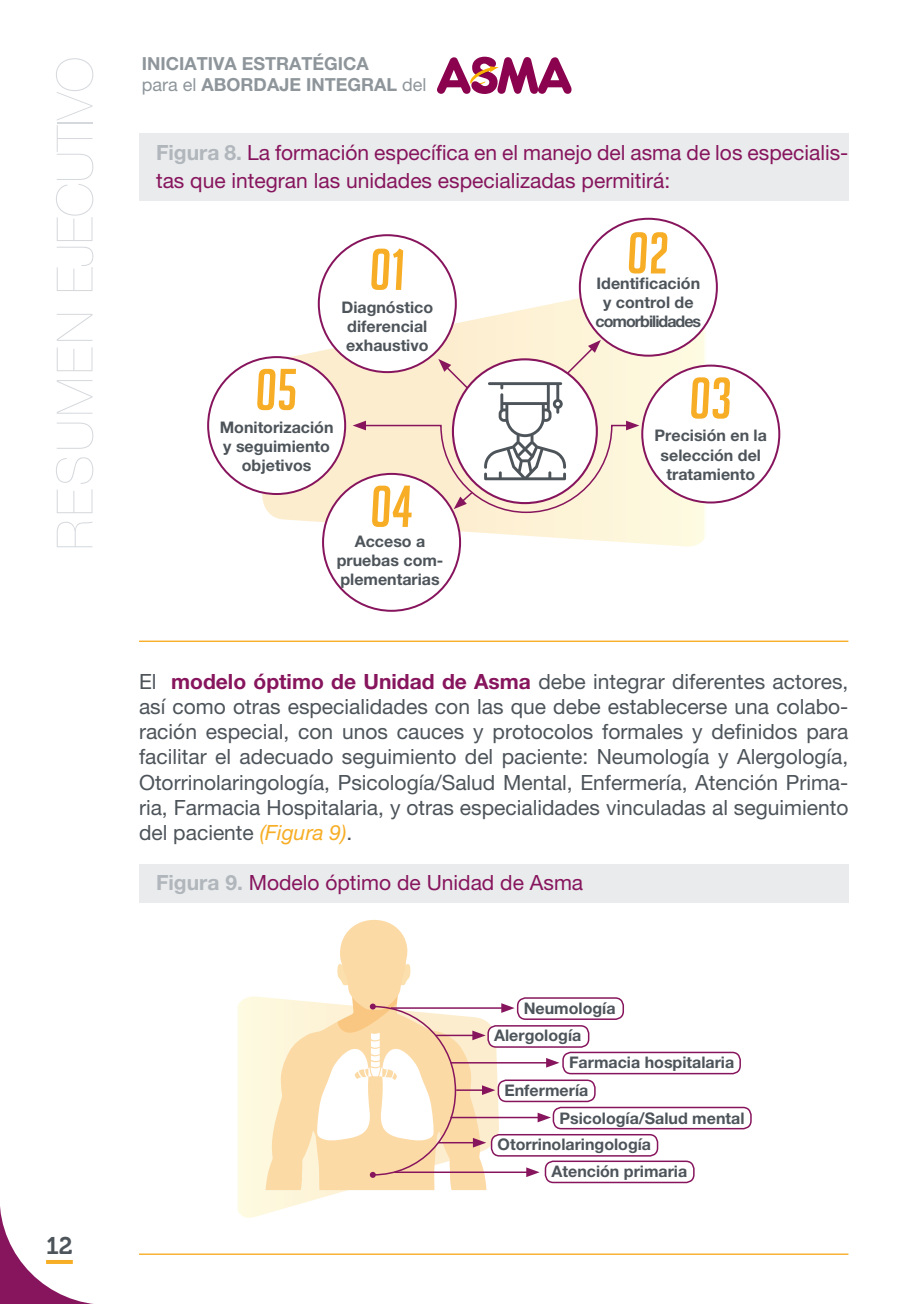
<style>
.page{position:relative;width:908px;height:1304px;background:#fff}
.page>*{position:absolute;margin:0;border:0;box-sizing:border-box;transform-origin:0 0}
.t1{font:italic 57.6px "Big Noodle Titling";color:#f7ae26}
.t2{font:200 50px "Helvetica Neue LT Pro";letter-spacing:.035em;color:#d5d8dc}
.t3{font:24px "Museo 700";color:#4d545a}
.TEXTO{font:21px/25.2px "Helvetica Neue LT Pro";color:#4d545a;text-align:justify}
.t4{font:21px/28.8px "Helvetica Neue LT Pro";color:#87155d}
.t5{font:700 18px/21.6px "Helvetica Neue LT Pro";color:#8e969b}
.t6{font:700 16px/19.2px "Helvetica Neue LT Pro";color:#4d545a;text-align:center}
.s1{font-weight:400}
.s2{font-weight:700;color:#b0b6bb}
.s3{font-weight:700;color:#87155d}
.s4{font-style:italic;color:#f7ae26}
</style>
<div class="page">
<svg style="left:0;top:1206px;width:94px;height:98px"></svg>
<hr style="left:46px;top:1260px;width:27px;height:4px;background:#f7ae26">
<svg style="left:437px;top:57px;width:134px;height:37px"></svg>
<div style="left:139px;top:133px;width:709px;height:68px;background:#e9ebed"></div>
<hr style="left:139px;top:641px;width:709px;height:1px;background:#f7ae26">
<div style="left:139px;top:864px;width:709px;height:38px;background:#e9ebed"></div>
<hr style="left:139px;top:1253px;width:709px;height:2px;background:#f7ae26">
<svg style="left:256px;top:274px;width:451px;height:273px"></svg>
<div style="left:318px;top:235px;width:137px;height:137px;background:#fff;border-radius:50%"></div>
<div style="left:579px;top:219px;width:137px;height:137px;background:#fff;border-radius:50%"></div>
<div style="left:642px;top:366px;width:137px;height:136px;background:#fff;border-radius:50%"></div>
<div style="left:323px;top:474px;width:137px;height:137px;background:#fff;border-radius:50%"></div>
<div style="left:208px;top:357px;width:137px;height:137px;background:#fff;border-radius:50%"></div>
<svg style="left:352px;top:340px;width:287px;height:174px"></svg>
<svg style="left:237px;top:996px;width:262px;height:222px"></svg>
<hr style="left:450px;top:1117px;width:90px;height:1px;background:#87155d">
<svg style="left:537px;top:1113px;width:13px;height:9px"></svg>
<hr style="left:450px;top:1062px;width:99px;height:1px;background:#87155d">
<svg style="left:546px;top:1058px;width:13px;height:10px"></svg>
<svg style="left:265px;top:919px;width:230px;height:271px"></svg>
<hr style="left:391px;top:1007px;width:113px;height:2px;background:#87155d">
<svg style="left:501px;top:1003px;width:13px;height:10px"></svg>
<hr style="left:394px;top:1171px;width:135px;height:2px;background:#87155d">
<svg style="left:526px;top:1167px;width:13px;height:10px"></svg>
<div style="left:516px;top:997px;width:107px;height:23px;border:2px solid #87155d;border-radius:8px"></div>
<div style="left:488px;top:1026px;width:100px;height:21px;background:#fff;border-radius:8px"></div>
<div style="left:487px;top:1025px;width:102px;height:23px;border:2px solid #87155d;border-radius:8px"></div>
<div style="left:562px;top:1052px;width:178px;height:22px;border:2px solid #87155d;border-radius:8px"></div>
<div style="left:497px;top:1079px;width:98px;height:23px;border:2px solid #87155d;border-radius:8px"></div>
<div style="left:552px;top:1107px;width:199px;height:22px;border:2px solid #87155d;border-radius:8px"></div>
<div style="left:491px;top:1135px;width:166px;height:21px;background:#fff;border-radius:8px"></div>
<div style="left:490px;top:1134px;width:168px;height:23px;border:2px solid #87155d;border-radius:8px"></div>
<div style="left:544px;top:1161px;width:150px;height:22px;border:2px solid #87155d;border-radius:8px"></div>
<h2 class="t2" style="left:46px;top:550px;width:495px;rotate:-90deg">RESUMEN EJECUTIVO</h2>
<p class="t3" style="left:46px;top:1232px;width:28px">12</p>
<p class="t5" style="left:142px;top:52px;width:286px">INICIATIVA ESTRATÉGICA<br><span class="s1">para el</span> ABORDAJE INTEGRAL <span class="s1">del</span></p>
<p class="t4" style="left:156px;top:137px;width:693px"><span class="s2">Figura 8.</span> La formación específica en el manejo del asma de los especialis&shy;tas que integran las unidades especializadas permitirá:</p>
<p class="t1" style="left:369px;top:238px;width:37px">01</p>
<p class="t1" style="left:255px;top:359px;width:44px">05</p>
<p class="t6" style="left:220px;top:417px;width:115px">Monitorización y seguimiento objetivos</p>
<p class="t6" style="left:341px;top:297px;width:93px;text-align:left">Diagnóstico diferencial exhaustivo</p>
<p class="t1" style="left:370px;top:475px;width:44px">04</p>
<p class="t6" style="left:336px;top:531px;width:108px">Acceso a pruebas com&shy;plementarias</p>
<p class="t1" style="left:626px;top:222px;width:44px">02</p>
<p class="t6" style="left:595px;top:273px;width:107px">Identificación y control de comorbilidades</p>
<p class="t1" style="left:689px;top:367px;width:44px">03</p>
<p class="t6" style="left:654px;top:426px;width:114px">Precisión en la selección del tratamiento</p>
<p class="TEXTO" style="left:139px;top:668px;width:710px">El <span class="s3">modelo óptimo de Unidad de Asma</span> debe integrar diferentes actores, así como otras especialidades con las que debe establecerse una colabo&shy;ración especial, con unos cauces y protocolos formales y definidos para facilitar el adecuado seguimiento del paciente: Neumología y Alergología, Otorrinolaringología, Psicología/Salud Mental, Enfermería, Atención Prima&shy;ria, Farmacia Hospitalaria, y otras especialidades vinculadas al seguimiento del paciente <span class="s4">(Figura 9)</span>.</p>
<p class="t4" style="left:156px;top:868px;width:428px"><span class="s2">Figura 9.</span> Modelo óptimo de Unidad de Asma</p>
<p class="t6" style="left:523px;top:998px;width:93px">Neumología</p>
<p class="t6" style="left:494px;top:1025px;width:89px">Alergología</p>
<p class="t6" style="left:569px;top:1052px;width:166px">Farmacia hospitalaria</p>
<p class="t6" style="left:504px;top:1080px;width:85px">Enfermería</p>
<p class="t6" style="left:559px;top:1108px;width:186px">Psicología/Salud mental</p>
<p class="t6" style="left:497px;top:1134px;width:155px">Otorrinolaringología</p>
<p class="t6" style="left:551px;top:1161px;width:137px">Atención primaria</p>
</div>
